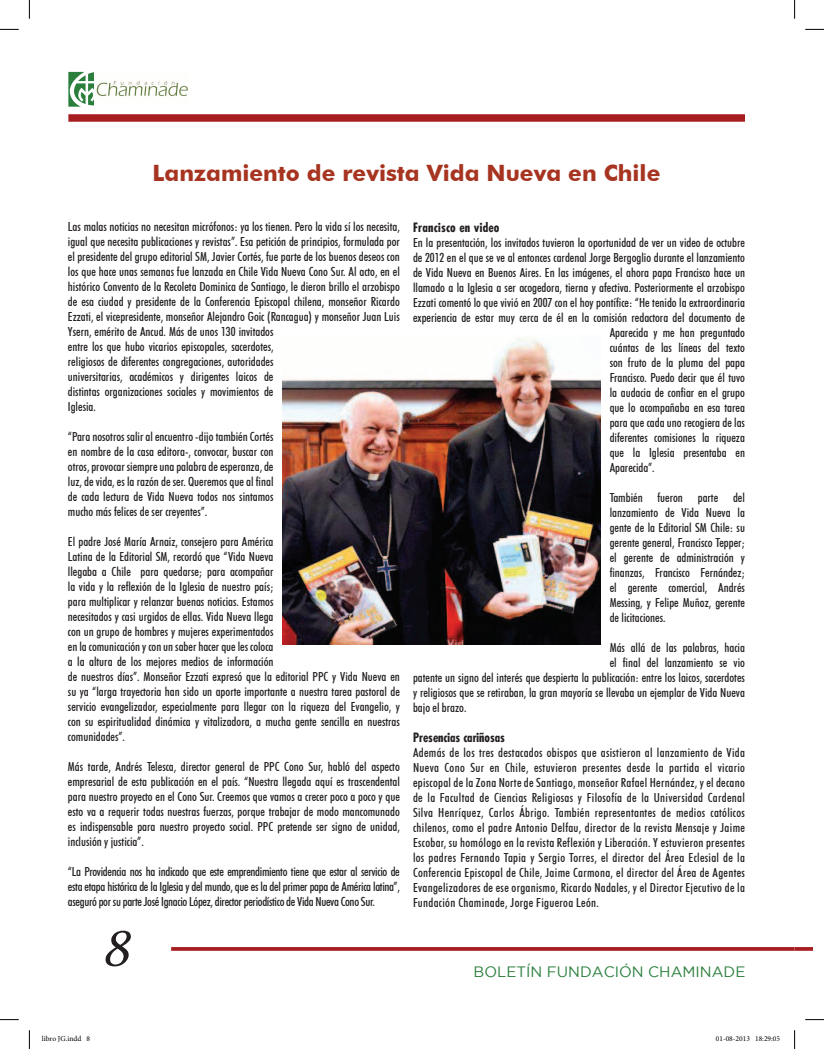
<style>
.page{position:relative;width:824px;height:1049px;background:#fff}
.page>*{position:absolute;margin:0;border:0;box-sizing:border-box;transform-origin:0 0}
.t1{font:57.75px "Lin Biolinum Slanted";color:#231f20}
.t2{font:700 22.5px "Futura BT";color:#a73420}
.t3{font:15px "Gotham";color:#2b7f3d}
.t4{font:500 condensed 12.5px/15px "Futura BT";color:#231f20;text-align:justify}
.t5{font:700 condensed 12.5px "Futura";color:#231f20}
.t6{font:700 condensed 12.5px "Futura";letter-spacing:.02em;color:#231f20}
.t7{font:7.5px "Minion Pro";color:#000}
</style>
<div class="page">
<div style="left:68px;top:114px;width:677px;height:8px;background:#a71e21"></div>
<svg style="left:171px;top:947px;width:623px;height:4px;background:#ac2b2e"></svg>
<svg style="left:794px;top:947px;width:18px;height:4px"></svg>
<svg style="left:68px;top:72px;width:26px;height:35px"></svg>
<img style="left:96px;top:80px;width:92px;height:17px">
<img style="left:283px;top:338px;width:317px;height:306px">
<svg style="left:0;top:29px;width:19px;height:1px"></svg>
<svg style="left:805px;top:29px;width:19px;height:1px"></svg>
<svg style="left:0;top:1019px;width:19px;height:1px"></svg>
<svg style="left:805px;top:1019px;width:19px;height:1px"></svg>
<svg style="left:29px;top:0;width:1px;height:19px"></svg>
<svg style="left:29px;top:1030px;width:1px;height:19px"></svg>
<svg style="left:794px;top:0;width:1px;height:19px"></svg>
<svg style="left:794px;top:1030px;width:1px;height:19px"></svg>
<h2 class="t2" style="left:152px;top:160px;width:509px">Lanzamiento de revista Vida Nueva en Chile</h2>
<p class="t4" style="left:68px;top:219px;width:333px;text-align:left">Las malas noticias no necesitan micrófonos: ya los tienen. Pero la vida sí los necesita, igual que necesita publicaciones y revistas”. Esa petición de principios, formulada por el presidente del grupo editorial SM, Javier Cortés, fue parte de los buenos deseos con los que hace unas semanas fue lanzada en Chile Vida Nueva Cono Sur. Al acto, en el histórico Convento de la Recoleta Dominica de Santiago, le dieron brillo el arzobispo de esa ciudad y presidente de la Conferencia Episcopal chilena, monseñor Ricardo Ezzati, el vicepresidente, monseñor Alejandro Goic (Rancagua) y monseñor Juan Luis Ysern, emérito de Ancud. Más de unos 130 invitados<br>entre los que hubo vicarios episcopales, sacerdotes,<br>religiosos de diferentes congregaciones, autoridades<br>universitarias, académicos y dirigentes laicos de<br>distintas organizaciones sociales y movimientos de<br>Iglesia.</p>
<p class="t4" style="left:68px;top:429px;width:207px">“Para nosotros salir al encuentro -dijo también Cortés en nombre de la casa editora-, convocar, buscar con otros, provocar siempre una palabra de esperanza, de luz, de vida, es la razón de ser. Queremos que al final de cada lectura de Vida Nueva todos nos sintamos mucho más felices de ser creyentes”.</p>
<p class="t4" style="left:68px;top:534px;width:333px;text-align:left">El padre José María Arnaiz, consejero para América<br>Latina de la Editorial SM, recordó que “Vida Nueva<br>llegaba a Chile para quedarse; para acompañar<br>la vida y la reflexión de la Iglesia de nuestro país;<br>para multiplicar y relanzar buenas noticias. Estamos<br>necesitados y casi urgidos de ellas. Vida Nueva llega<br>con un grupo de hombres y mujeres experimentados<br>en la comunicación y con un saber hacer que les coloca<br>a la altura de los mejores medios de información<br>de nuestros días”. Monseñor Ezzati expresó que la editorial PPC y Vida Nueva en su ya “larga trayectoria han sido un aporte importante a nuestra tarea pastoral de servicio evangelizador, especialmente para llegar con la riqueza del Evangelio, y con su espiritualidad dinámica y vitalizadora, a mucha gente sencilla en nuestras comunidades”.</p>
<p class="t4" style="left:68px;top:759px;width:333px">Más tarde, Andrés Telesca, director general de PPC Cono Sur, habló del aspecto empresarial de esta publicación en el país. “Nuestra llegada aquí es trascendental para nuestro proyecto en el Cono Sur. Creemos que vamos a crecer poco a poco y que esto va a requerir todas nuestras fuerzas, porque trabajar de modo mancomunado es indispensable para nuestro proyecto social. PPC pretende ser signo de unidad, inclusión y justicia”.</p>
<p class="t4" style="left:68px;top:864px;width:333px">“La Providencia nos ha indicado que este emprendimiento tiene que estar al servicio de esta etapa histórica de la Iglesia y del mundo, que es la del primer papa de América latina”, aseguró por su parte José Ignacio López, director periodístico de Vida Nueva Cono Sur.</p>
<p class="t6" style="left:413px;top:219px;width:88px">Francisco en video</p>
<p class="t4" style="left:413px;top:234px;width:333px">En la presentación, los invitados tuvieron la oportunidad de ver un video de octubre</p>
<p class="t4" style="left:413px;top:249px;width:333px">de 2012 en el que se ve al entonces cardenal Jorge Bergoglio durante el lanzamiento</p>
<p class="t4" style="left:413px;top:264px;width:333px">de Vida Nueva en Buenos Aires. En las imágenes, el ahora papa Francisco hace un</p>
<p class="t4" style="left:413px;top:279px;width:333px">llamado a la Iglesia a ser acogedora, tierna y afectiva. Posteriormente el arzobispo</p>
<p class="t4" style="left:413px;top:294px;width:333px">Ezzati comentó lo que vivió en 2007 con el hoy pontífice: “He tenido la extraordinaria</p>
<p class="t4" style="left:413px;top:309px;width:333px">experiencia de estar muy cerca de él en la comisión redactora del documento de</p>
<p class="t4" style="left:610px;top:324px;width:137px">Aparecida y me han preguntado</p>
<p class="t4" style="left:610px;top:339px;width:137px">cuántas de las líneas del texto</p>
<p class="t4" style="left:610px;top:354px;width:137px">son fruto de la pluma del papa</p>
<p class="t4" style="left:610px;top:369px;width:137px">Francisco. Puedo decir que él tuvo</p>
<p class="t4" style="left:610px;top:384px;width:137px">la audacia de confiar en el grupo</p>
<p class="t4" style="left:610px;top:399px;width:137px">que lo acompañaba en esa tarea</p>
<p class="t4" style="left:610px;top:414px;width:137px">para que cada uno recogiera de las</p>
<p class="t4" style="left:610px;top:429px;width:137px">diferentes comisiones la riqueza</p>
<p class="t4" style="left:610px;top:444px;width:137px">que la Iglesia presentaba en</p>
<p class="t4" style="left:610px;top:459px;width:46px">Aparecida”.</p>
<p class="t4" style="left:610px;top:489px;width:137px">También fueron parte del lanzamiento de Vida Nueva la gente de la Editorial SM Chile: su gerente general, Francisco Tepper; el gerente de administración y finanzas, Francisco Fernández; el gerente comercial, Andrés Messing, y Felipe Muñoz, gerente de licitaciones.</p>
<p class="t4" style="left:610px;top:639px;width:137px">Más allá de las palabras, hacia</p>
<p class="t4" style="left:610px;top:654px;width:137px">el final del lanzamiento se vio</p>
<p class="t4" style="left:413px;top:669px;width:333px">patente un signo del interés que despierta la publicación: entre los laicos, sacerdotes</p>
<p class="t4" style="left:413px;top:684px;width:333px">y religiosos que se retiraban, la gran mayoría se llevaba un ejemplar de Vida Nueva</p>
<p class="t4" style="left:413px;top:699px;width:55px">bajo el brazo.</p>
<p class="t5" style="left:413px;top:729px;width:93px">Presencias cariñosas</p>
<p class="t4" style="left:413px;top:744px;width:333px">Además de los tres destacados obispos que asistieron al lanzamiento de Vida Nueva Cono Sur en Chile, estuvieron presentes desde la partida el vicario episcopal de la Zona Norte de Santiago, monseñor Rafael Hernández, y el decano de la Facultad de Ciencias Religiosas y Filosofía de la Universidad Cardenal Silva Henríquez, Carlos Ábrigo. También representantes de medios católicos chilenos, como el padre Antonio Delfau, director de la revista Mensaje y Jaime Escobar, su homólogo en la revista Reflexión y Liberación. Y estuvieron presentes los padres Fernando Tapia y Sergio Torres, el director del Área Eclesial de la Conferencia Episcopal de Chile, Jaime Carmona, el director del Área de Agentes Evangelizadores de ese organismo, Ricardo Nadales, y el Director Ejecutivo de la Fundación Chaminade, Jorge Figueroa León.</p>
<h1 class="t1" style="left:102px;top:914px;width:28px">8</h1>
<p class="t3" style="left:473px;top:963px;width:273px">BOLETÍN FUNDACIÓN CHAMINADE</p>
<p class="t7" style="left:42px;top:1034px;width:50px">libro JG.indd 8</p>
<p class="t7" style="left:716px;top:1034px;width:66px">01-08-2013 18:29:05</p>
</div>
